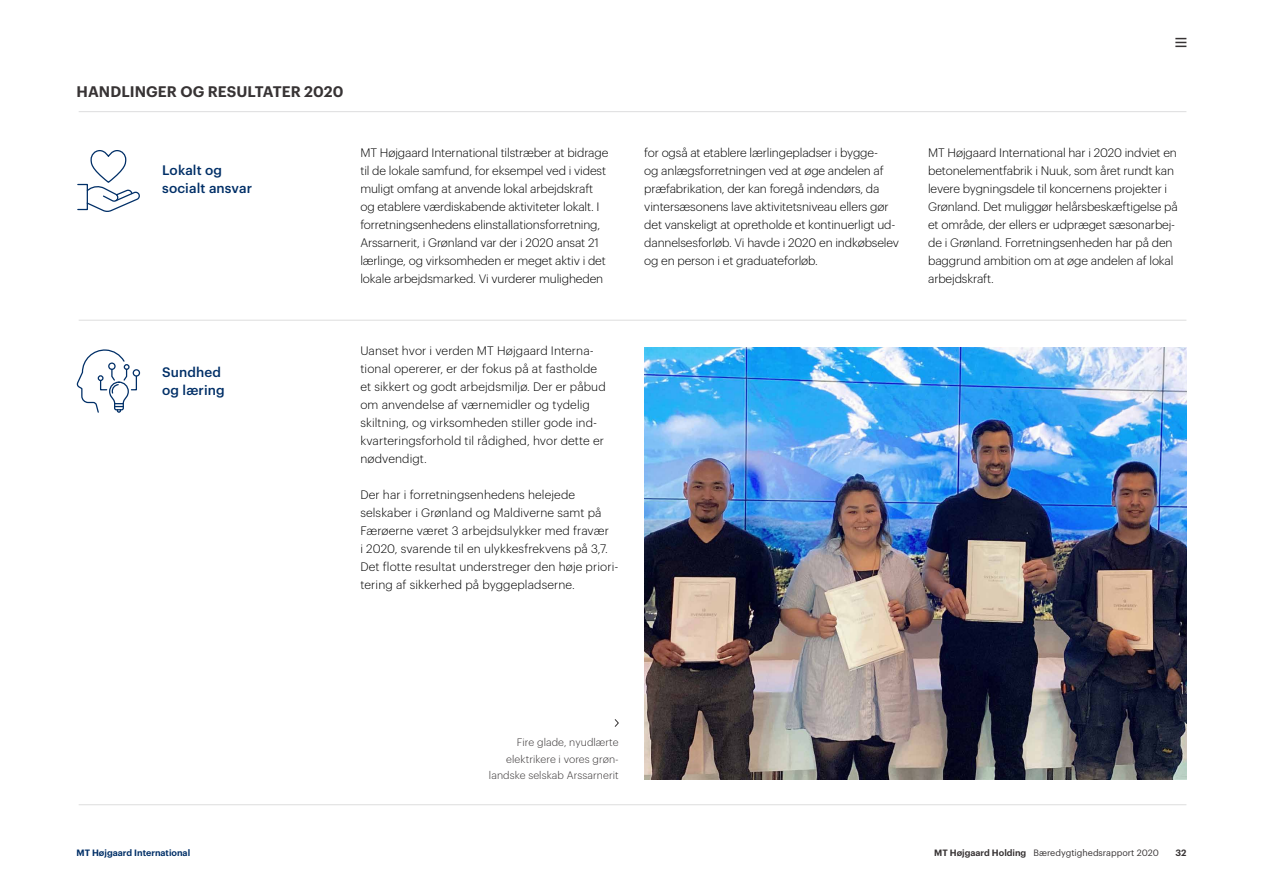
<style>
.page{position:relative;width:1263px;height:893px;background:#fff}
.page>*{position:absolute;margin:0;border:0;box-sizing:border-box;transform-origin:0 0}
.t1{font:600 15px "Graphik";letter-spacing:.005em;color:#373334}
.t2{font:500 13.5px/18px "Graphik";letter-spacing:.01em;color:#002f67}
.t3{font:300 12px/18px "Graphik";letter-spacing:-.01em;color:#000}
.t4{font:300 12px/18px "Graphik";letter-spacing:.01em;color:#000}
.t5{font:300 10.5px/16.5px "Graphik";letter-spacing:.01em;color:#373334;text-align:right}
.t6{font:9px "Graphik";color:#373334}
.t7{font:600 9px "Graphik";color:#002f67}
.t8{font:600 9px "Graphik";color:#373334}
.s1{font-weight:600}
</style>
<div class="page">
<hr style="left:79px;top:111px;width:1107px;height:1px;background:#ddddde">
<hr style="left:79px;top:320px;width:1107px;height:1px;background:#ddddde">
<hr style="left:79px;top:804px;width:1107px;height:1px;background:#ddddde">
<div style="left:77px;top:184px;width:11px;height:26px;border:1px solid #002f67"></div>
<svg style="left:86px;top:150px;width:54px;height:62px"></svg>
<div style="left:133px;top:369px;width:7px;height:8px;border:1px solid #002f67;border-radius:50%"></div>
<svg style="left:77px;top:349px;width:61px;height:64px"></svg>
<img style="left:644px;top:348px;width:542px;height:431px">
<svg style="left:614px;top:719px;width:5px;height:8px"></svg>
<svg style="left:1175px;top:38px;width:11px;height:9px"></svg>
<p class="t1" style="left:77px;top:80px;width:268px">HANDLINGER OG RESULTATER 2020</p>
<p class="t2" style="left:162px;top:160px;width:91px">Lokalt og socialt ansvar</p>
<p class="t3" style="left:360px;top:143px;width:249px">MT Højgaard International tilstræber at bidrage til de lokale samfund, for eksempel ved i videst muligt omfang at anvende lokal arbejdskraft og etablere værdiskabende aktiviteter lokalt. I forretningsenhedens elinstallationsforretning, Arssarnerit, i Grønland var der i 2020 ansat 21 lærlinge, og virksomheden er meget aktiv i det lokale arbejdsmarked. Vi vurderer muligheden</p>
<p class="t2" style="left:162px;top:362px;width:64px">Sundhed og læring</p>
<p class="t4" style="left:360px;top:341px;width:247px">Uanset hvor i verden MT Højgaard Interna&shy;tional opererer, er der fokus på at fastholde et sikkert og godt arbejdsmiljø. Der er påbud om anvendelse af værnemidler og tydelig skiltning, og virksomheden stiller gode ind&shy;kvarteringsforhold til rådighed, hvor dette er nødvendigt.</p>
<p class="t4" style="left:360px;top:485px;width:260px">Der har i forretningsenhedens helejede selskaber i Grønland og Maldiverne samt på Færøerne været 3 arbejdsulykker med fravær<br>i 2020, svarende til en ulykkesfrekvens på 3,7.<br>Det flotte resultat understreger den høje priori&shy;tering af sikkerhed på byggepladserne.</p>
<p class="t3" style="left:644px;top:143px;width:256px">for også at etablere lærlingepladser i bygge-<br>og anlægsforretningen ved at øge andelen af præfabrikation, der kan foregå indendørs, da vintersæsonens lave aktivitetsniveau ellers gør det vanskeligt at opretholde et kontinuerligt ud&shy;dannelsesforløb. Vi havde i 2020 en indkøbselev og en person i et graduateforløb.</p>
<p class="t3" style="left:928px;top:143px;width:251px">MT Højgaard International har i 2020 indviet en betonelementfabrik i Nuuk, som året rundt kan levere bygningsdele til koncernens projekter i Grønland. Det muliggør helårsbeskæftigelse på et område, der ellers er udpræget sæsonarbej&shy;de i Grønland. Forretningsenheden har på den baggrund ambition om at øge andelen af lokal arbejdskraft.</p>
<p class="t5" style="left:489px;top:734px;width:131px">Fire glade, nyudlærte elektrikere i vores grøn&shy;landske selskab Arssarnerit</p>
<p class="t7" style="left:77px;top:845px;width:115px">MT Højgaard International</p>
<p class="t6" style="left:934px;top:846px;width:226px"><span class="s1">MT Højgaard Holding</span> Bæredygtighedsrapport 2020</p>
<p class="t8" style="left:1175px;top:845px;width:13px">32</p>
</div>
